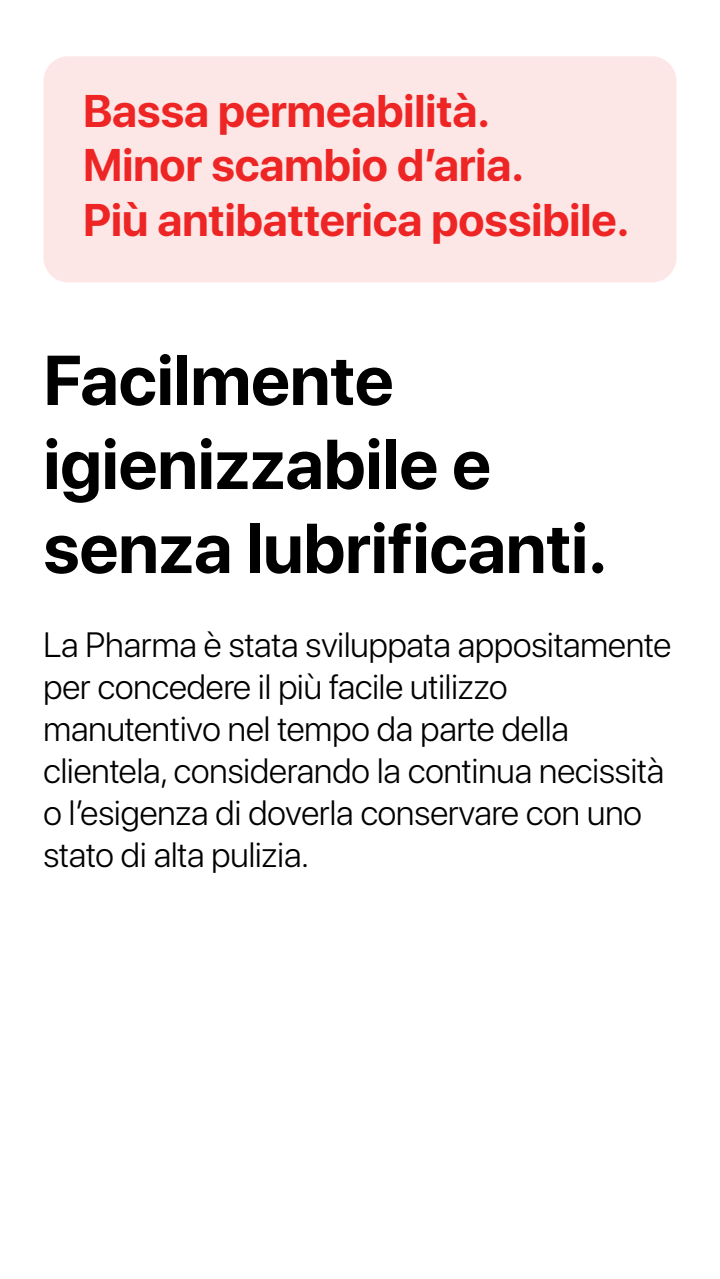
<style>
.page{position:relative;width:720px;height:1279px;background:#fff}
.page>*{position:absolute;margin:0;border:0;box-sizing:border-box;transform-origin:0 0}
.t1{font:700 70px/84px "SF Pro Display";color:#000}
.t2{font:700 45.5px/54.6px "SF Pro Display";color:#ee2525}
.t3{font:300 35px/42px "SF Pro Display";color:#000}
</style>
<div class="page">
<div style="left:43px;top:56px;width:633px;height:226px;background:#fde6e6;border-radius:25px"></div>
<h2 class="t2" style="left:83px;top:84px;width:547px">Bassa permeabilità.<br>Minor scambio d’aria.<br>Più antibatterica possibile.</h2>
<h1 class="t1" style="left:43px;top:339px;width:565px">Facilmente igienizzabile e senza lubrificanti.</h1>
<p class="t3" style="left:43px;top:622px;width:629px">La Pharma è stata sviluppata appositamente per concedere il più facile utilizzo manutentivo nel tempo da parte della clientela, considerando la continua necissità o l’esigenza di doverla conservare con uno stato di alta pulizia.</p>
</div>
